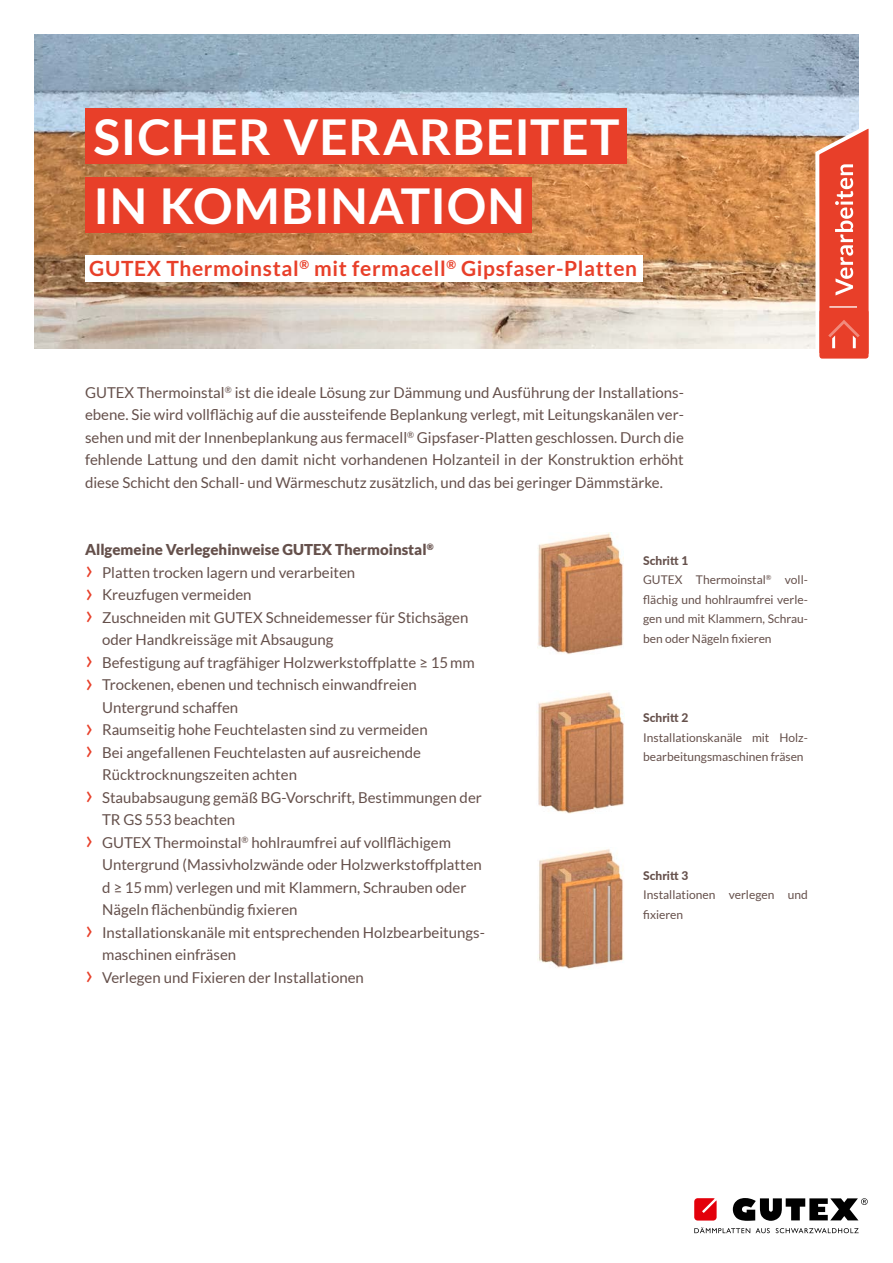
<style>
.page{position:relative;width:893px;height:1263px;background:#fff}
.page>*{position:absolute;margin:0;border:0;box-sizing:border-box;transform-origin:0 0}
.t1{font:700 49.5px/69px "Lato";letter-spacing:.015em;color:#fff}
.t2{font:700 21px "Lato";letter-spacing:.03em;color:#e83f29}
.t3{font:15px/22.5px "Lato";color:#65504b;text-align:justify}
.t4{font:900 15px "Lato";color:#65504b}
.t5{font:12px/19.5px "Lato";color:#65504b}
.t6{font:800 12px "Lato";color:#65504b}
.s1{font-size:27px;color:#e83f29}
.s2{font-weight:800}
</style>
<div class="page">
<svg style="left:694px;top:1227px;width:165px;height:6px"></svg>
<svg style="left:694px;top:1198px;width:23px;height:22px"></svg>
<svg style="left:733px;top:1198px;width:135px;height:23px"></svg>
<img style="left:34px;top:34px;width:825px;height:315px">
<div style="left:85px;top:108px;width:542px;height:56px;background:#e83f29"></div>
<div style="left:85px;top:177px;width:447px;height:56px;background:#e83f29"></div>
<div style="left:85px;top:256px;width:558px;height:26px;background:#fff"></div>
<svg style="left:813px;top:119px;width:56px;height:240px;background:#e86c5a"></svg>
<img style="left:537px;top:692px;width:87px;height:121px">
<img style="left:538px;top:533px;width:86px;height:121px">
<img style="left:537px;top:849px;width:87px;height:120px">
<h1 class="t1" style="left:94px;top:101px;width:528px">SICHER VERARBEITET<br>IN KOMBINATION</h1>
<h2 class="t2" style="left:89px;top:256px;width:549px">GUTEX Thermoinstal<sup>®</sup> mit fermacell<sup>®</sup> Gipsfaser-Platten</h2>
<p class="t3" style="left:85px;top:381px;width:600px">GUTEX Thermoinstal<sup>®</sup> ist die ideale Lösung zur Dämmung und Ausführung der Installations&shy;ebene. Sie wird vollflächig auf die aussteifende Beplankung verlegt, mit Leitungskanälen ver&shy;sehen und mit der Innenbeplankung aus fermacell<sup>®</sup> Gipsfaser-Platten geschlossen. Durch die fehlende Lattung und den damit nicht vorhandenen Holzanteil in der Konstruktion erhöht diese Schicht den Schall- und Wärmeschutz zusätzlich, und das bei geringer Dämmstärke.</p>
<p class="t4" style="left:85px;top:541px;width:350px">Allgemeine Verlegehinweise GUTEX Thermoinstal<sup>®</sup></p>
<p class="t3" style="left:85px;top:561px;width:272px"><span class="s1">›</span> Platten trocken lagern und verarbeiten</p>
<p class="t3" style="left:85px;top:583px;width:168px"><span class="s1">›</span> Kreuzfugen vermeiden</p>
<p class="t3" style="left:85px;top:606px;width:385px"><span class="s1">›</span> Zuschneiden mit GUTEX Schneidemesser für Stichsägen</p>
<p class="t3" style="left:102px;top:628px;width:233px">oder Handkreissäge mit Absaugung</p>
<p class="t3" style="left:85px;top:651px;width:391px"><span class="s1">›</span> Befestigung auf tragfähiger Holzwerkstoffplatte ≥ 15mm</p>
<p class="t3" style="left:85px;top:673px;width:333px"><span class="s1">›</span> Trockenen, ebenen und technisch einwandfreien</p>
<p class="t3" style="left:102px;top:696px;width:138px">Untergrund schaffen</p>
<p class="t3" style="left:85px;top:718px;width:344px"><span class="s1">›</span> Raumseitig hohe Feuchtelasten sind zu vermeiden</p>
<p class="t3" style="left:85px;top:741px;width:337px"><span class="s1">›</span> Bei angefallenen Feuchtelasten auf ausreichende</p>
<p class="t3" style="left:102px;top:763px;width:196px">Rücktrocknungszeiten achten</p>
<p class="t3" style="left:85px;top:786px;width:398px"><span class="s1">›</span> Staubabsaugung gemäß BG-Vorschrift, Bestimmungen der</p>
<p class="t3" style="left:102px;top:808px;width:135px">TR GS 553 beachten</p>
<p class="t3" style="left:85px;top:831px;width:367px"><span class="s1">›</span> GUTEX Thermoinstal<sup>®</sup> hohlraumfrei auf vollflächigem</p>
<p class="t3" style="left:102px;top:853px;width:381px">Untergrund (Massivholzwände oder Holzwerkstoffplatten</p>
<p class="t3" style="left:102px;top:876px;width:366px">d ≥ 15mm) verlegen und mit Klammern, Schrauben oder</p>
<p class="t3" style="left:102px;top:898px;width:197px">Nägeln flächenbündig fixieren</p>
<p class="t3" style="left:85px;top:921px;width:400px"><span class="s1">›</span> Installationskanäle mit entsprechenden Holzbearbeitungs-</p>
<p class="t3" style="left:102px;top:943px;width:136px">maschinen einfräsen</p>
<p class="t3" style="left:85px;top:966px;width:280px"><span class="s1">›</span> Verlegen und Fixieren der Installationen</p>
<p class="t5" style="left:643px;top:551px;width:166px"><span class="s2">Schritt 1<br></span>GUTEX Thermoinstal<sup>®</sup> voll&shy;flächig und hohlraumfrei verle&shy;gen und mit Klammern, Schrau&shy;ben oder Nägeln fixieren</p>
<p class="t6" style="left:643px;top:709px;width:47px">Schritt 2</p>
<p class="t5" style="left:643px;top:728px;width:165px">Installationskanäle mit Holz&shy;bearbeitungsmaschinen fräsen</p>
<p class="t6" style="left:643px;top:866px;width:47px">Schritt 3</p>
<p class="t5" style="left:643px;top:885px;width:166px">Installationen verlegen und fixieren</p>
</div>
